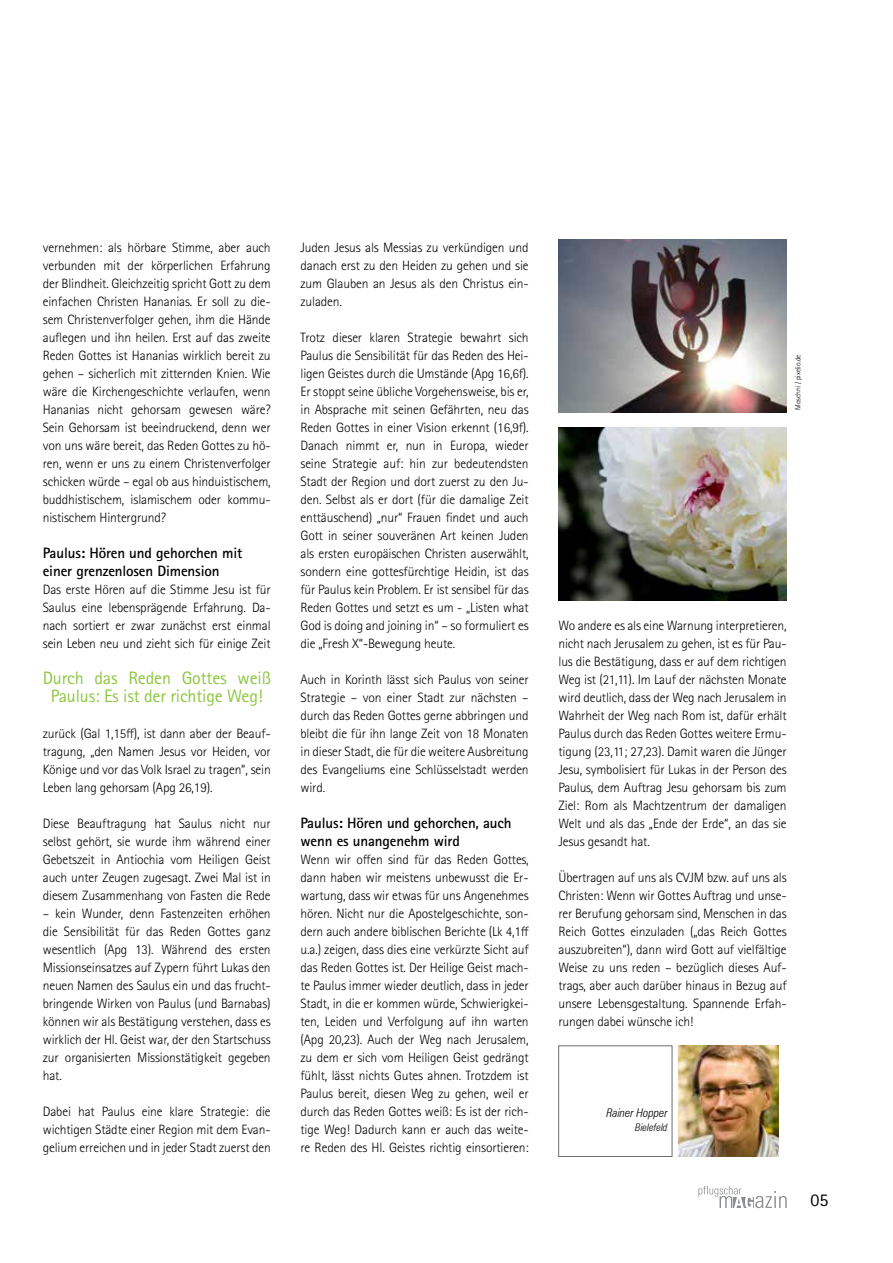
<style>
.page{position:relative;width:893px;height:1263px;background:#fff}
.page>*{position:absolute;margin:0;border:0;box-sizing:border-box;transform-origin:0 0}
.t1{font:18px/18px "Rotis Sans Serif Std";letter-spacing:-.01em;color:#8dc63f;text-align:center}
.t2{font:18px "Rotis Sans Serif Std";color:#000}
.t3{font:700 15px/18px "Rotis Sans Serif Std";letter-spacing:-.01em;color:#000}
.t4{font:300 13.5px/18px "Rotis Sans Serif Std";letter-spacing:-.01em;color:#000;text-align:justify}
.t5{font:italic 300 condensed 12px "Zurich BT";color:#000}
.t6{font:italic 300 condensed 10.5px "Zurich BT";color:#000}
.t7{font:300 7.5px "Rotis Sans Serif Std";letter-spacing:-.01em;color:#000}
</style>
<div class="page">
<svg style="left:698px;top:1186px;width:89px;height:22px"></svg>
<img style="left:678px;top:1045px;width:100px;height:112px">
<img style="left:558px;top:240px;width:229px;height:172px">
<img style="left:558px;top:427px;width:229px;height:173px">
<p class="t4" style="left:43px;top:239px;width:229px">vernehmen: als hörbare Stimme, aber auch verbunden mit der körperlichen Erfahrung der Blindheit. Gleichzeitig spricht Gott zu dem einfachen Christen Hananias. Er soll zu die&shy;sem Christenverfolger gehen, ihm die Hände auflegen und ihn heilen. Erst auf das zweite Reden Gottes ist Hananias wirklich bereit zu gehen – sicherlich mit zitternden Knien. Wie wäre die Kirchengeschichte verlaufen, wenn Hananias nicht gehorsam gewesen wäre?<br>Sein Gehorsam ist beeindruckend, denn wer von uns wäre bereit, das Reden Gottes zu hö&shy;ren, wenn er uns zu einem Christenverfolger schicken würde – egal ob aus hinduistischem, buddhistischem, islamischem oder kommu&shy;nistischem Hintergrund?</p>
<p class="t3" style="left:43px;top:544px;width:201px">Paulus: Hören und gehorchen mit einer grenzenlosen Dimension</p>
<p class="t4" style="left:43px;top:581px;width:229px">Das erste Hören auf die Stimme Jesu ist für Saulus eine lebensprägende Erfahrung. Da&shy;nach sortiert er zwar zunächst erst einmal sein Leben neu und zieht sich für einige Zeit</p>
<h1 class="t1" style="left:43px;top:669px;width:230px">Durch das Reden Gottes weiß<br>Paulus: Es ist der richtige Weg!</h1>
<p class="t4" style="left:43px;top:725px;width:229px">zurück (Gal 1,15ff), ist dann aber der Beauf&shy;tragung, „den Namen Jesus vor Heiden, vor Könige und vor das Volk Israel zu tragen“, sein Leben lang gehorsam (Apg 26,19).</p>
<p class="t4" style="left:43px;top:815px;width:229px">Diese Beauftragung hat Saulus nicht nur selbst gehört, sie wurde ihm während einer Gebetszeit in Antiochia vom Heiligen Geist auch unter Zeugen zugesagt. Zwei Mal ist in diesem Zusammenhang von Fasten die Rede</p>
<p class="t4" style="left:43px;top:905px;width:229px">– kein Wunder, denn Fastenzeiten erhöhen die Sensibilität für das Reden Gottes ganz wesentlich (Apg 13). Während des ersten Missionseinsatzes auf Zypern führt Lukas den neuen Namen des Saulus ein und das frucht&shy;bringende Wirken von Paulus (und Barnabas) können wir als Bestätigung verstehen, dass es wirklich der Hl. Geist war, der den Startschuss zur organisierten Missionstätigkeit gegeben hat.</p>
<p class="t4" style="left:43px;top:1103px;width:229px">Dabei hat Paulus eine klare Strategie: die wichtigen Städte einer Region mit dem Evan&shy;gelium erreichen und in jeder Stadt zuerst den</p>
<p class="t4" style="left:300px;top:239px;width:230px">Juden Jesus als Messias zu verkündigen und danach erst zu den Heiden zu gehen und sie zum Glauben an Jesus als den Christus ein&shy;zuladen.</p>
<p class="t4" style="left:300px;top:329px;width:230px">Trotz dieser klaren Strategie bewahrt sich Paulus die Sensibilität für das Reden des Hei&shy;ligen Geistes durch die Umstände (Apg 16,6f).<br>Er stoppt seine übliche Vorgehensweise, bis er, in Absprache mit seinen Gefährten, neu das Reden Gottes in einer Vision erkennt (16,9f).<br>Danach nimmt er, nun in Europa, wieder seine Strategie auf: hin zur bedeutendsten Stadt der Region und dort zuerst zu den Ju&shy;den. Selbst als er dort (für die damalige Zeit enttäuschend) „nur“ Frauen findet und auch Gott in seiner souveränen Art keinen Juden als ersten europäischen Christen auserwählt, sondern eine gottesfürchtige Heidin, ist das für Paulus kein Problem. Er ist sensibel für das Reden Gottes und setzt es um - „Listen what God is doing and joining in“ – so formuliert es die „Fresh X“-Bewegung heute.</p>
<p class="t4" style="left:300px;top:671px;width:230px">Auch in Korinth lässt sich Paulus von seiner Strategie – von einer Stadt zur nächsten – durch das Reden Gottes gerne abbringen und bleibt die für ihn lange Zeit von 18 Monaten in dieser Stadt, die für die weitere Ausbreitung des Evangeliums eine Schlüsselstadt werden wird.</p>
<p class="t3" style="left:300px;top:814px;width:213px">Paulus: Hören und gehorchen, auch wenn es unangenehm wird</p>
<p class="t4" style="left:300px;top:851px;width:230px">Wenn wir offen sind für das Reden Gottes, dann haben wir meistens unbewusst die Er&shy;wartung, dass wir etwas für uns Angenehmes hören. Nicht nur die Apostelgeschichte, son&shy;dern auch andere biblischen Berichte (Lk 4,1ff u.a.) zeigen, dass dies eine verkürzte Sicht auf das Reden Gottes ist. Der Heilige Geist mach&shy;te Paulus immer wieder deutlich, dass in jeder Stadt, in die er kommen würde, Schwierigkei&shy;ten, Leiden und Verfolgung auf ihn warten (Apg 20,23). Auch der Weg nach Jerusalem, zu dem er sich vom Heiligen Geist gedrängt fühlt, lässt nichts Gutes ahnen. Trotzdem ist Paulus bereit, diesen Weg zu gehen, weil er durch das Reden Gottes weiß: Es ist der rich&shy;tige Weg! Dadurch kann er auch das weite&shy;re Reden des Hl. Geistes richtig einsortieren:</p>
<p class="t7" style="left:793px;top:410px;width:57px;rotate:-90deg">Moschni / pixelio.de</p>
<p class="t4" style="left:558px;top:617px;width:230px">Wo andere es als eine Warnung interpretieren, nicht nach Jerusalem zu gehen, ist es für Pau&shy;lus die Bestätigung, dass er auf dem richtigen Weg ist (21,11). Im Lauf der nächsten Monate wird deutlich, dass der Weg nach Jerusalem in Wahrheit der Weg nach Rom ist, dafür erhält Paulus durch das Reden Gottes weitere Ermu&shy;tigung (23,11; 27,23). Damit waren die Jünger Jesu, symbolisiert für Lukas in der Person des Paulus, dem Auftrag Jesu gehorsam bis zum Ziel: Rom als Machtzentrum der damaligen Welt und als das „Ende der Erde“, an das sie Jesus gesandt hat.</p>
<p class="t4" style="left:558px;top:869px;width:230px">Übertragen auf uns als CVJM bzw. auf uns als Christen: Wenn wir Gottes Auftrag und unse&shy;rer Berufung gehorsam sind, Menschen in das Reich Gottes einzuladen („das Reich Gottes auszubreiten“), dann wird Gott auf vielfältige Weise zu uns reden – bezüglich dieses Auf&shy;trags, aber auch darüber hinaus in Bezug auf unsere Lebensgestaltung. Spannende Erfah&shy;rungen dabei wünsche ich!</p>
<p class="t5" style="left:606px;top:1105px;width:63px">Rainer Hopper</p>
<p class="t6" style="left:635px;top:1121px;width:34px">Bielefeld</p>
<h1 class="t2" style="left:810px;top:1189px;width:19px">05</h1>
</div>
